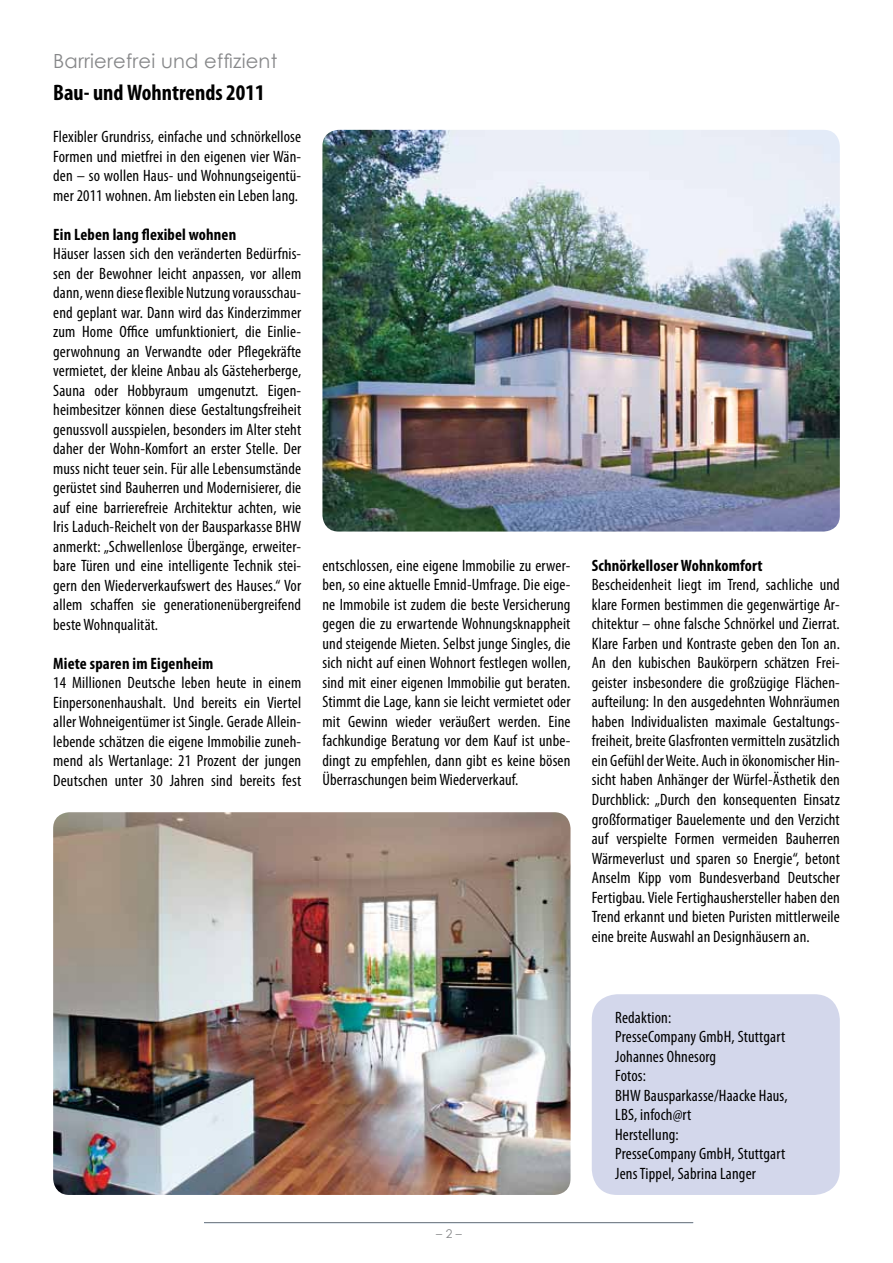
<style>
.page{position:relative;width:893px;height:1263px;background:#fff}
.page>*{position:absolute;margin:0;border:0;box-sizing:border-box;transform-origin:0 0}
.t1{font:700 condensed 22.5px "Myriad Pro";color:#000}
.t2{font:19.5px "Century Gothic";letter-spacing:.01em;color:#87888a}
.t3{font:condensed 16.5px/19.5px "Myriad Pro";letter-spacing:.01em;color:#000;text-align:justify}
.t4{font:700 condensed 16.5px "Myriad Pro";letter-spacing:.01em;color:#000}
.t5{font:12px "Century Gothic";color:#87888a}
</style>
<div class="page">
<hr style="left:204px;top:1222px;width:489px;height:1px;background:#87888a">
<img style="left:322px;top:130px;width:518px;height:401px">
<img style="left:53px;top:812px;width:517px;height:383px">
<div style="left:592px;top:994px;width:248px;height:201px;background:#d3d7eb;border-radius:26px"></div>
<p class="t2" style="left:53px;top:47px;width:226px">Barrierefrei und effizient</p>
<h1 class="t1" style="left:53px;top:78px;width:213px">Bau- und Wohntrends 2011</h1>
<p class="t3" style="left:53px;top:127px;width:250px">Flexibler Grundriss, einfache und schnörkellose Formen und mietfrei in den eigenen vier Wän&shy;den – so wollen Haus- und Wohnungseigentü&shy;mer 2011 wohnen. Am liebsten ein Leben lang.</p>
<p class="t4" style="left:53px;top:224px;width:185px">Ein Leben lang flexibel wohnen</p>
<p class="t3" style="left:53px;top:244px;width:250px">Häuser lassen sich den veränderten Bedürfnis&shy;sen der Bewohner leicht anpassen, vor allem dann, wenn diese flexible Nutzung vorausschau&shy;end geplant war. Dann wird das Kinderzimmer zum Home Office umfunktioniert, die Einlie&shy;gerwohnung an Verwandte oder Pflegekräfte vermietet, der kleine Anbau als Gästeherberge, Sauna oder Hobbyraum umgenutzt. Eigen&shy;heimbesitzer können diese Gestaltungsfreiheit genussvoll ausspielen, besonders im Alter steht daher der Wohn-Komfort an erster Stelle. Der muss nicht teuer sein. Für alle Lebensumstände gerüstet sind Bauherren und Modernisierer, die auf eine barrierefreie Architektur achten, wie Iris Laduch-Reichelt von der Bausparkasse BHW anmerkt: „Schwellenlose Übergänge, erweiter&shy;bare Türen und eine intelligente Technik stei&shy;gern den Wiederverkaufswert des Hauses.“ Vor allem schaffen sie generationenübergreifend beste Wohnqualität.</p>
<p class="t4" style="left:53px;top:653px;width:162px">Miete sparen im Eigenheim</p>
<p class="t3" style="left:53px;top:673px;width:250px">14 Millionen Deutsche leben heute in einem Einpersonenhaushalt. Und bereits ein Viertel aller Wohneigentümer ist Single. Gerade Allein&shy;lebende schätzen die eigene Immobilie zuneh&shy;mend als Wertanlage: 21 Prozent der jungen Deutschen unter 30 Jahren sind bereits fest</p>
<p class="t3" style="left:322px;top:555px;width:250px">entschlossen, eine eigene Immobilie zu erwer&shy;ben, so eine aktuelle Emnid-Umfrage. Die eige&shy;ne Immobile ist zudem die beste Versicherung gegen die zu erwartende Wohnungsknappheit und steigende Mieten. Selbst junge Singles, die sich nicht auf einen Wohnort festlegen wollen, sind mit einer eigenen Immobilie gut beraten.<br>Stimmt die Lage, kann sie leicht vermietet oder mit Gewinn wieder veräußert werden. Eine fachkundige Beratung vor dem Kauf ist unbe&shy;dingt zu empfehlen, dann gibt es keine bösen Überraschungen beim Wiederverkauf.</p>
<p class="t4" style="left:592px;top:555px;width:172px">Schnörkelloser Wohnkomfort</p>
<p class="t3" style="left:592px;top:575px;width:250px">Bescheidenheit liegt im Trend, sachliche und klare Formen bestimmen die gegenwärtige Ar&shy;chitektur – ohne falsche Schnörkel und Zierrat.<br>Klare Farben und Kontraste geben den Ton an.<br>An den kubischen Baukörpern schätzen Frei&shy;geister insbesondere die großzügige Flächen&shy;aufteilung: In den ausgedehnten Wohnräumen haben Individualisten maximale Gestaltungs&shy;freiheit, breite Glasfronten vermitteln zusätzlich ein Gefühl der Weite. Auch in ökonomischer Hin&shy;sicht haben Anhänger der Würfel-Ästhetik den Durchblick: „Durch den konsequenten Einsatz großformatiger Bauelemente und den Verzicht auf verspielte Formen vermeiden Bauherren Wärmeverlust und sparen so Energie“, betont Anselm Kipp vom Bundesverband Deutscher Fertigbau. Viele Fertighaushersteller haben den Trend erkannt und bieten Puristen mittlerweile eine breite Auswahl an Designhäusern an.</p>
<p class="t5" style="left:436px;top:1225px;width:27px">– 2 –</p>
<p class="t3" style="left:615px;top:1007px;width:174px;text-align:left">Redaktion:<br>PresseCompany GmbH, Stuttgart<br>Johannes Ohnesorg<br>Fotos:<br>BHW Bausparkasse/Haacke Haus,<br>LBS, infoch@rt<br>Herstellung:<br>PresseCompany GmbH, Stuttgart<br>Jens Tippel, Sabrina Langer</p>
</div>
